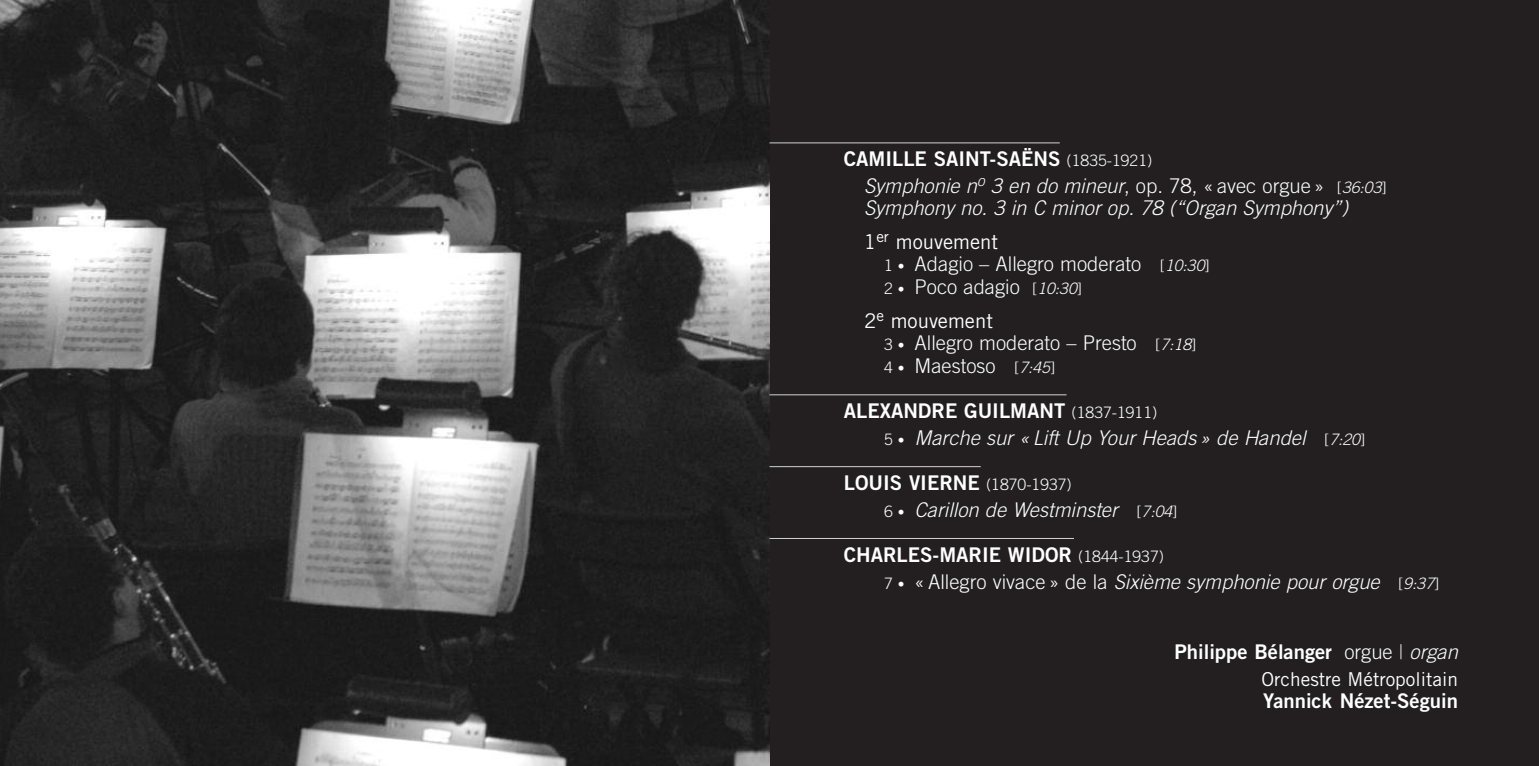
<style>
.page{position:relative;width:1539px;height:766px;background:#fff}
.page>*{position:absolute;margin:0;border:0;box-sizing:border-box;transform-origin:0 0}
.t1{font:italic 300 20.25px/22.5px "Trade Gothic";color:#fff}
.t2{font:20.25px "Trade Gothic Bold Two";color:#fff}
.t3{font:300 20.25px/22.5px "Trade Gothic";color:#fff}
.t4{font:19.12px "Trade Gothic";color:#fff}
.s1{font-family:"Trade Gothic";font-weight:300;font-size:15.75px}
.s2{font-style:normal}
.s3{font-style:normal;font-size:15.75px}
.s4{font-size:15.75px}
.s5{font-weight:400}
.s6{font-size:13.5px}
.s7{font-style:italic;font-size:15.75px}
.s8{font-style:normal;font-size:13.5px}
.s9{font-family:"Trade Gothic";font-weight:300}
.s10{font-family:"Trade Gothic";font-weight:300;color:#d1d2d4}
.s11{font-family:"Trade Gothic";font-weight:300;font-style:italic}
</style>
<div class="page">
<div style="left:770px;top:0;width:769px;height:765px;background:#231f20"></div>
<img style="left:0;top:0;width:770px;height:765px">
<hr style="left:770px;top:142px;width:290px;height:1px;background:#d1d2d4">
<hr style="left:770px;top:394px;width:297px;height:1px;background:#d1d2d4">
<hr style="left:770px;top:466px;width:211px;height:1px;background:#d1d2d4">
<hr style="left:770px;top:538px;width:304px;height:1px;background:#d1d2d4">
<p class="t2" style="left:844px;top:151px;width:310px">CAMILLE SAINT-SAËNS <span class="s1">(1835-1921)</span></p>
<p class="t1" style="left:864px;top:176px;width:524px">Symphonie n<sup>o</sup> 3 en do mineur<span class="s2">, op. 78, « avec orgue »</span> <span class="s3">[</span><span class="s4">36:03</span><span class="s3">]<br></span>Symphony no. 3 in C minor op. 78 (“Organ Symphony”)</p>
<p class="t3" style="left:884px;top:232px;width:327px;text-indent:-20px"><span class="s5">1</span><sup>er</sup> <span class="s5">mouvement<br></span><span class="s4">1</span> <span class="s6">•</span> Adagio – Allegro moderato <span class="s4">[</span><span class="s7">10:30</span><span class="s4">]<br>2</span> <span class="s6">•</span> Poco adagio <span class="s4">[</span><span class="s7">10:30</span><span class="s4">]</span></p>
<p class="t3" style="left:884px;top:311px;width:314px;text-indent:-20px"><span class="s5">2</span><sup>e</sup> <span class="s5">mouvement<br></span><span class="s4">3</span> <span class="s6">•</span> Allegro moderato – Presto <span class="s4">[</span><span class="s7">7:18</span><span class="s4">]<br>4</span> <span class="s6">•</span> Maestoso <span class="s4">[</span><span class="s7">7:45</span><span class="s4">]</span></p>
<p class="t2" style="left:844px;top:403px;width:315px">ALEXANDRE GUILMANT <span class="s1">(1837-1911)</span></p>
<p class="t1" style="left:884px;top:428px;width:482px"><span class="s3">5</span> <span class="s8">•</span> Marche sur « Lift Up Your Heads » de Handel <span class="s3">[</span><span class="s4">7:20</span><span class="s3">]</span></p>
<p class="t2" style="left:844px;top:475px;width:230px">LOUIS VIERNE <span class="s1">(1870-1937)</span></p>
<p class="t1" style="left:884px;top:500px;width:295px"><span class="s3">6</span> <span class="s8">•</span> Carillon de Westminster <span class="s3">[</span><span class="s4">7:04</span><span class="s3">]</span></p>
<p class="t2" style="left:844px;top:547px;width:322px">CHARLES-MARIE WIDOR <span class="s1">(1844-1937)</span></p>
<p class="t1" style="left:884px;top:572px;width:557px"><span class="s3">7</span> <span class="s8">•</span> <span class="s2">« Allegro vivace » de la</span> Sixième symphonie pour orgue <span class="s3">[</span><span class="s4">9:37</span><span class="s3">]</span></p>
<p class="t2" style="left:1174px;top:643px;width:285px">Philippe Bélanger <span class="s9">orgue</span> <span class="s10">|</span> <span class="s11">organ</span></p>
<p class="t4" style="left:1261px;top:671px;width:198px">Orchestre Métropolitain</p>
<p class="t2" style="left:1263px;top:693px;width:196px">Yannick Nézet-Séguin</p>
</div>
